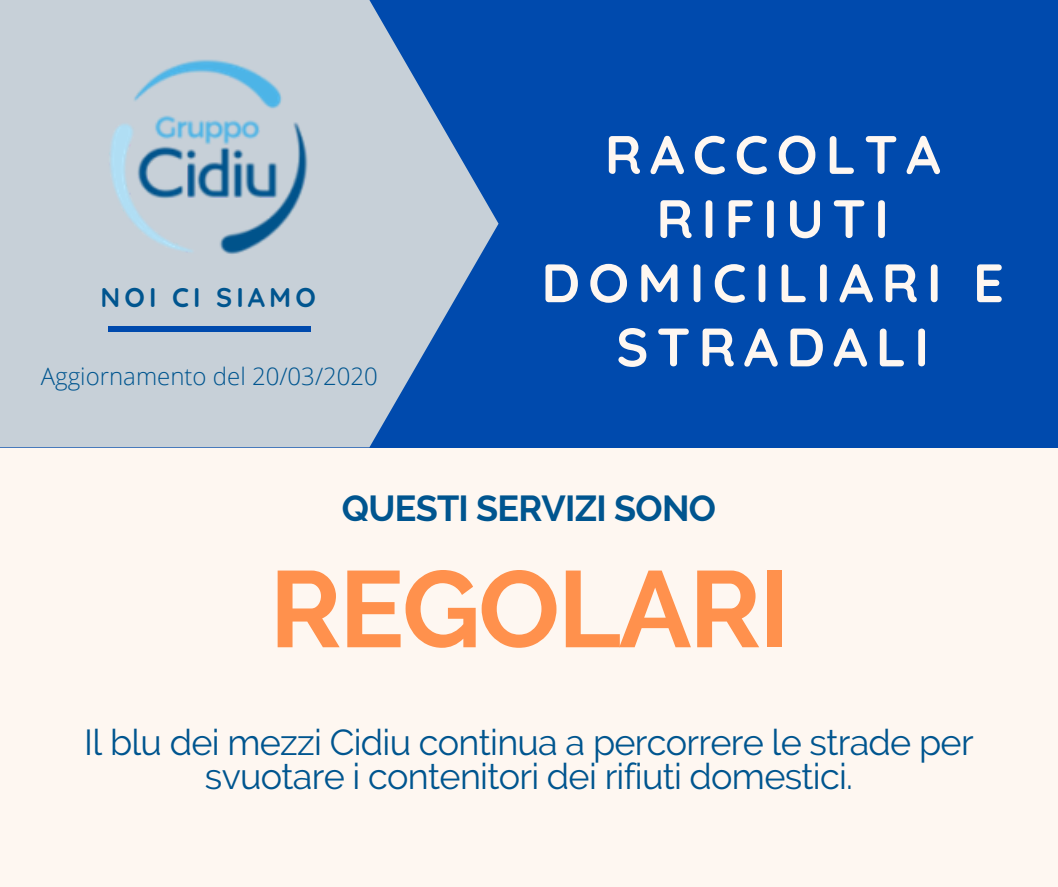
<style>
.page{position:relative;width:1058px;height:887px;background:#fff}
.page>*{position:absolute;margin:0;border:0;box-sizing:border-box;transform-origin:0 0}
.t1{font:700 108px "Raleway";letter-spacing:-.02em;color:#ff914d}
.t2{font:700 54px/64.2px "Quicksand";letter-spacing:.15em;color:#fef7f1;text-align:center}
.t3{font:36px/33.5px "Raleway";letter-spacing:-.02em;color:#00558f;text-align:center}
.t4{font:700 36px "Raleway";letter-spacing:-.02em;color:#00558f}
.t5{font:700 27px "Quicksand";letter-spacing:.15em;color:#00558f}
.t6{font:300 24px "Open Sans";color:#00558f}
</style>
<div class="page">
<div style="left:0;top:0;width:1058px;height:886px;background:#fef7f1"></div>
<div style="left:0;top:0;width:1058px;height:447px;background:#004aad"></div>
<svg style="left:0;top:0;width:498px;height:447px;fill:#c7d0d8"></svg>
<div style="left:108px;top:326px;width:203px;height:6px;background:#004aad"></div>
<img style="left:106px;top:56px;width:204px;height:203px">
<p class="t5" style="left:101px;top:280px;width:217px">NOI CI SIAMO</p>
<p class="t6" style="left:41px;top:359px;width:339px">Aggiornamento del 20/03/2020</p>
<h2 class="t2" style="left:541px;top:121px;width:464px">RACCOLTA<br>RIFIUTI<br>DOMICILIARI E<br>STRADALI</h2>
<p class="t4" style="left:342px;top:487px;width:375px">QUESTI SERVIZI SONO</p>
<h1 class="t1" style="left:270px;top:545px;width:521px">REGOLARI</h1>
<p class="t3" style="left:84px;top:725px;width:891px">Il blu dei mezzi Cidiu continua a percorrere le strade per svuotare i contenitori dei rifiuti domestici.</p>
</div>
